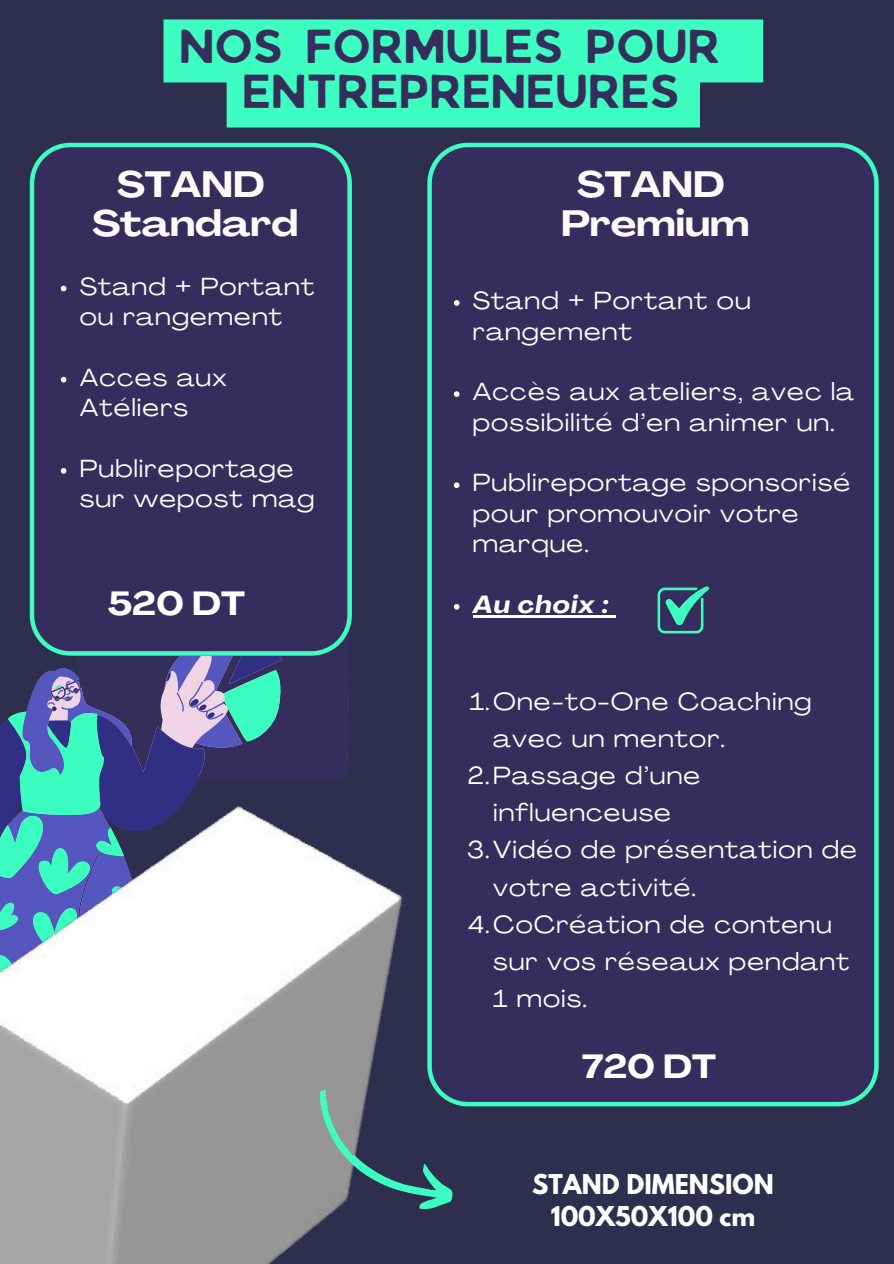
<style>
.page{position:relative;width:894px;height:1264px;background:#fff}
.page>*{position:absolute;margin:0;border:0;box-sizing:border-box;transform-origin:0 0}
.t1{font:45px/45px "JA Jaya Giri Sans";color:#352e5d;text-align:center}
.t2{font:700 expanded 36.15px/39.3px "Agrandir";color:#fffaf9;text-align:center}
.t3{font:700 expanded 33px "Agrandir";color:#fff}
.t4{font:expanded 24.45px/30.3px "Agrandir";letter-spacing:.045em;color:#fff}
.t5{font:italic 700 expanded 24.45px "Agrandir";letter-spacing:.045em;color:#fff}
.t6{font:700 24.15px/31.8px "League Spartan";color:#fff;text-align:center}
</style>
<div class="page">
<div style="left:0;top:0;width:893px;height:1263px;background:#2e2e4f"></div>
<svg style="left:163px;top:19px;width:600px;height:108px;background:#3ceab5"></svg>
<div style="left:427px;top:143px;width:451px;height:963px;background:#352e5d"></div>
<div style="left:328px;top:655px;width:21px;height:107px;background:#352e5d"></div>
<svg style="left:58px;top:655px;width:270px;height:107px;fill:#352e5d"></svg>
<svg style="left:0;top:669px;width:283px;height:93px"></svg>
<img style="left:0;top:762px;width:431px;height:501px">
<div style="left:30px;top:143px;width:321px;height:512px;background:#352e5d"></div>
<svg style="left:657px;top:585px;width:53px;height:48px"></svg>
<svg style="left:294px;top:1087px;width:168px;height:139px"></svg>
<svg style="left:61px;top:286px;width:5px;height:5px"></svg>
<svg style="left:61px;top:377px;width:5px;height:5px"></svg>
<svg style="left:61px;top:468px;width:5px;height:5px"></svg>
<svg style="left:454px;top:300px;width:5px;height:6px"></svg>
<svg style="left:454px;top:391px;width:5px;height:6px"></svg>
<svg style="left:454px;top:482px;width:5px;height:6px"></svg>
<svg style="left:454px;top:604px;width:5px;height:5px"></svg>
<hr style="left:472px;top:615px;width:137px;height:2px;background:#fff">
<svg style="left:609px;top:615px;width:6px;height:2px"></svg>
<h1 class="t1" style="left:181px;top:28px;width:542px">NOS FORMULES POUR<br>ENTREPRENEURES</h1>
<p class="t2" style="left:92px;top:168px;width:207px">STAND<br>Standard</p>
<p class="t2" style="left:561px;top:168px;width:190px">STAND<br>Premium</p>
<p class="t4" style="left:80px;top:273px;width:236px">Stand + Portant ou rangement</p>
<h2 class="t4" style="left:80px;top:364px;width:148px">Acces aux<br>Atéliers</h2>
<p class="t4" style="left:472px;top:288px;width:279px">Stand + Portant ou rangement</p>
<p class="t4" style="left:472px;top:379px;width:382px">Accès aux ateliers, avec la possibilité d’en animer un.</p>
<p class="t4" style="left:472px;top:470px;width:378px">Publireportage sponsorisé pour promouvoir votre marque.</p>
<h2 class="t5" style="left:472px;top:594px;width:137px">Au choix :</h2>
<h3 class="t4" style="left:80px;top:456px;width:236px">Publireportage sur wepost mag</h3>
<p class="t3" style="left:108px;top:590px;width:138px">520 DT</p>
<p class="t4" style="left:493px;top:685px;width:320px;line-height:37.2px;text-indent:-23px">1.One-to-One Coaching avec un mentor.</p>
<p class="t4" style="left:468px;top:759px;width:234px;line-height:37.2px;text-align:center">2.Passage d’une influenceuse</p>
<p class="t4" style="left:493px;top:833px;width:365px;line-height:37.2px;text-indent:-26px">3.Vidéo de présentation de votre activité.</p>
<p class="t4" style="left:493px;top:908px;width:358px;line-height:37.2px;text-indent:-25px">4.CoCréation de contenu sur vos réseaux pendant<br>1 mois.</p>
<p class="t3" style="left:582px;top:1053px;width:135px">720 DT</p>
<h3 class="t6" style="left:532px;top:1171px;width:243px">STAND DIMENSION<br>100X50X100 cm</h3>
</div>
